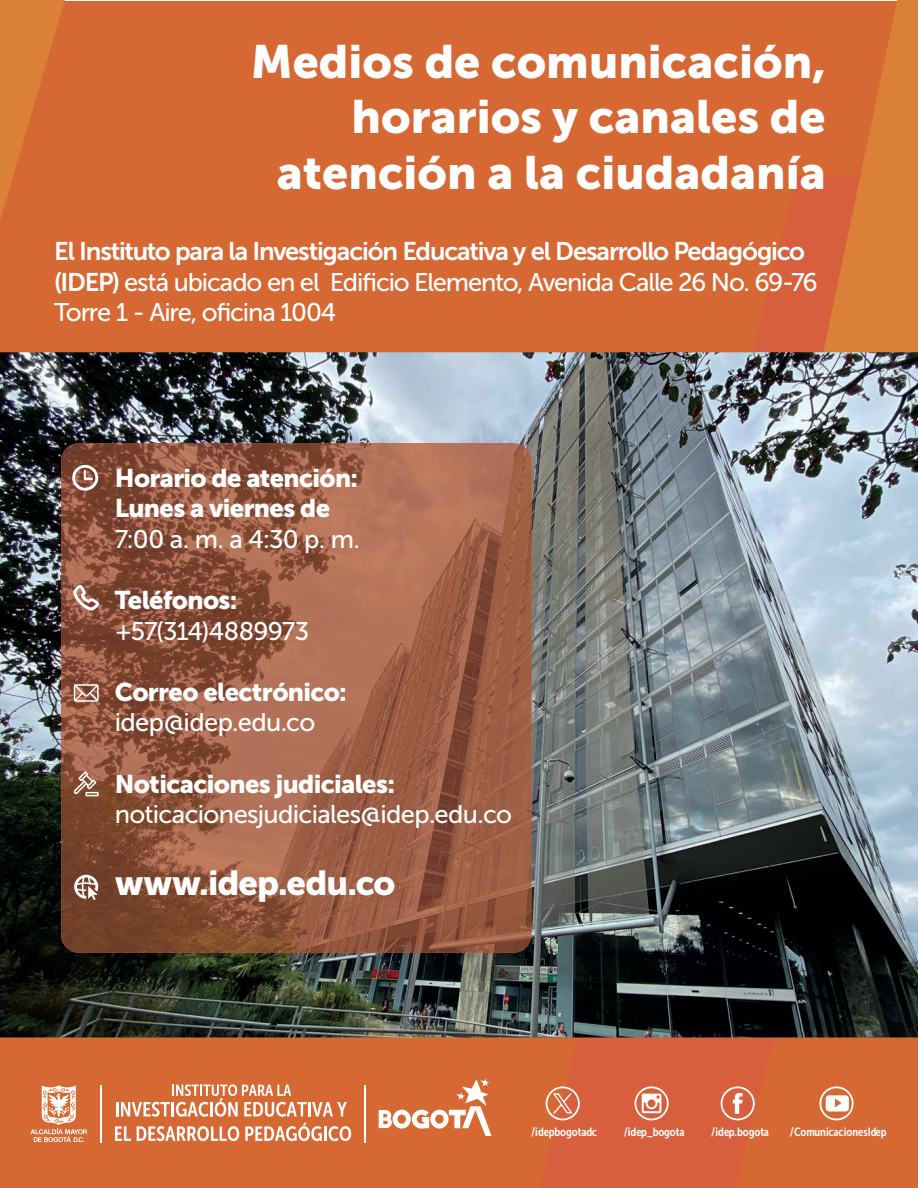
<style>
.page{position:relative;width:918px;height:1188px;background:#fff}
.page>*{position:absolute;margin:0;border:0;box-sizing:border-box;transform-origin:0 0}
.t1{font:46.5px/55.8px "Museo Sans 900";color:#fff;text-align:right}
.t2{font:34.5px "Museo Sans 900";letter-spacing:-.025em;color:#fff}
.t3{font:25.5px/30.6px "Museo Sans 500";letter-spacing:-.04em;color:#fff}
.t4{font:25.5px/30.6px "Museo Sans 900";letter-spacing:-.025em;color:#fff}
.t5{font:25.5px "Museo Sans 700";letter-spacing:-.045em;color:#fff}
.t6{font:11.85px "Museo Sans Condensed 700";color:#fff}
.s1{font-family:"Museo Sans 700"}
</style>
<div class="page">
<div style="left:0;top:2px;width:917px;height:1186px;background:#d66834"></div>
<svg style="left:710px;top:0;width:208px;height:352px"></svg>
<img style="left:0;top:352px;width:918px;height:685px">
<svg style="left:0;top:0;width:65px;height:220px"></svg>
<img style="left:61px;top:443px;width:470px;height:510px">
<svg style="left:71px;top:575px;width:31px;height:38px"></svg>
<svg style="left:73px;top:771px;width:26px;height:25px"></svg>
<svg style="left:74px;top:684px;width:25px;height:18px"></svg>
<svg style="left:74px;top:875px;width:24px;height:25px"></svg>
<svg style="left:72px;top:465px;width:26px;height:26px"></svg>
<svg style="left:826px;top:1095px;width:23px;height:17px"></svg>
<div style="left:819px;top:1086px;width:35px;height:34px;border:2px solid #fff;border-radius:50%"></div>
<svg style="left:642px;top:1094px;width:19px;height:19px"></svg>
<div style="left:635px;top:1086px;width:34px;height:34px;border:2px solid #fff;border-radius:50%"></div>
<svg style="left:733px;top:1093px;width:10px;height:21px"></svg>
<div style="left:721px;top:1086px;width:34px;height:34px;border:2px solid #fff;border-radius:50%"></div>
<div style="left:546px;top:1086px;width:34px;height:34px;border:2px solid #fff;border-radius:50%"></div>
<svg style="left:553px;top:1093px;width:20px;height:20px"></svg>
<svg style="left:30px;top:1085px;width:57px;height:57px"></svg>
<svg style="left:379px;top:1079px;width:113px;height:57px"></svg>
<hr style="left:364px;top:1085px;width:1px;height:58px;background:#fff">
<hr style="left:101px;top:1085px;width:1px;height:57px;background:#fff">
<svg style="left:115px;top:1126px;width:16px;height:15px"></svg>
<svg style="left:137px;top:1126px;width:102px;height:15px"></svg>
<svg style="left:245px;top:1123px;width:77px;height:18px"></svg>
<hr style="left:324px;top:1126px;width:3px;height:15px;background:#fff">
<svg style="left:329px;top:1126px;width:22px;height:15px"></svg>
<svg style="left:116px;top:1084px;width:231px;height:33px"></svg>
<h1 class="t1" style="left:251px;top:33px;width:576px">Medios de comunicación, horarios y canales de atención a la ciudadanía</h1>
<p class="t5" style="left:54px;top:237px;width:753px">El Instituto para la Investigación Educativa y el Desarrollo Pedagógico</p>
<p class="t3" style="left:54px;top:267px;width:765px"><span class="s1">(IDEP)</span> está ubicado en el Edificio Elemento, Avenida Calle 26 No. 69-76<br>Torre 1 - Aire, oficina 1004</p>
<p class="t4" style="left:115px;top:462px;width:245px">Horario de atención:<br>Lunes a viernes de</p>
<p class="t3" style="left:115px;top:524px;width:247px">7:00 a. m. a 4:30 p. m.</p>
<p class="t4" style="left:115px;top:585px;width:124px">Teléfonos:</p>
<p class="t3" style="left:115px;top:616px;width:196px">+57(314)4889973</p>
<p class="t4" style="left:115px;top:676px;width:233px">Correo electrónico:</p>
<p class="t3" style="left:115px;top:707px;width:202px">idep@idep.edu.co</p>
<p class="t4" style="left:115px;top:768px;width:282px">Noticaciones judiciales:</p>
<p class="t3" style="left:115px;top:799px;width:399px">noticacionesjudiciales@idep.edu.co</p>
<h2 class="t2" style="left:115px;top:863px;width:282px">www.idep.edu.co</h2>
<p class="t6" style="left:531px;top:1125px;width:67px">/idepbogotadc</p>
<p class="t6" style="left:624px;top:1125px;width:62px">/idep_bogota</p>
<p class="t6" style="left:711px;top:1125px;width:59px">/idep.bogota</p>
<p class="t6" style="left:790px;top:1125px;width:98px">/ComunicacionesIdep</p>
</div>
